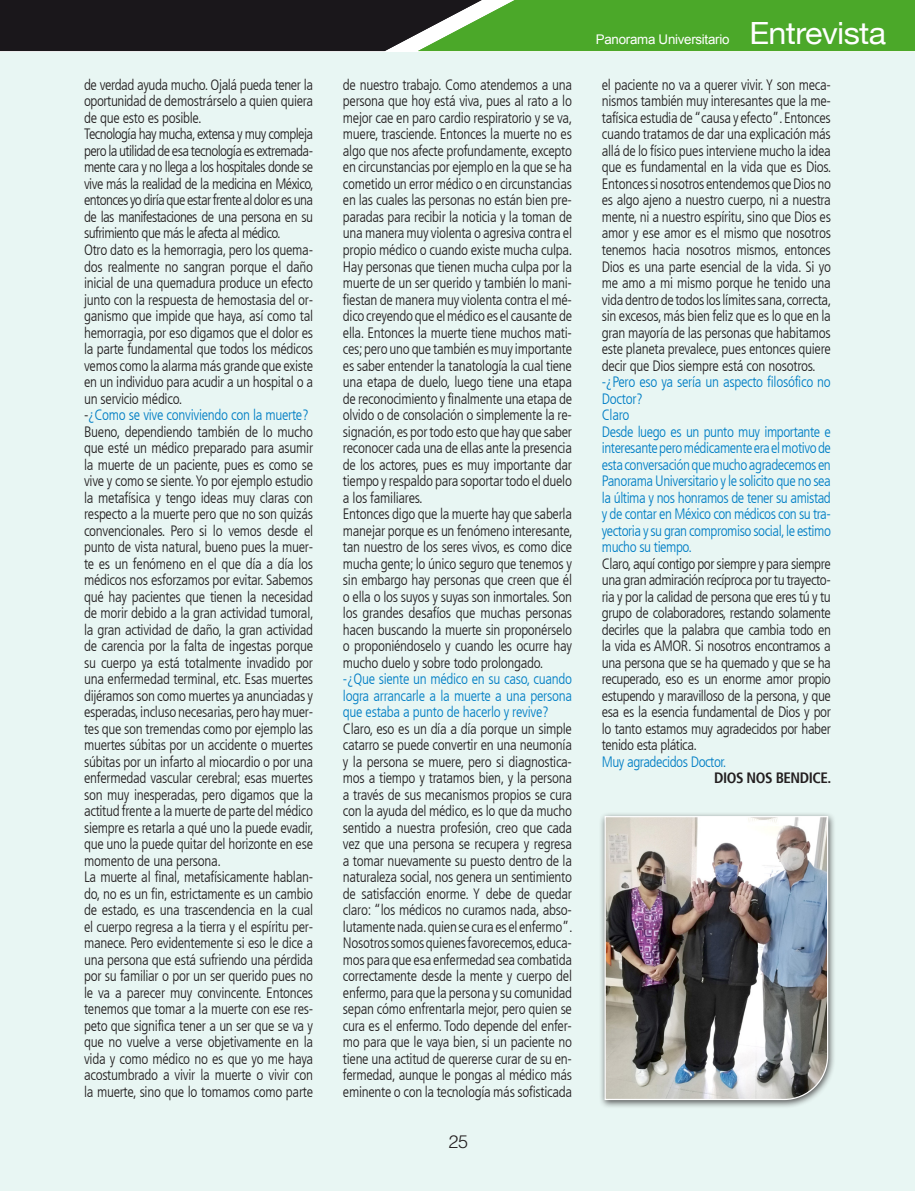
<style>
.page{position:relative;width:915px;height:1191px;background:#fff}
.page>*{position:absolute;margin:0;border:0;box-sizing:border-box;transform-origin:0 0}
.t1{font:30.6px "Helvetica Neue";letter-spacing:-.02em;color:#fff;scale:1.06 1}
.t2{font:300 18px "Helvetica LT Std";color:#231f20}
.t3{font:300 condensed 15px/16.5px "Frutiger LT";letter-spacing:-.02em;color:#231f20;text-align:justify}
.t4{font:300 condensed 15px/16.5px "Frutiger LT";letter-spacing:-.03em;color:#007ec5;text-align:justify}
.t5{font:700 condensed 15px "Frutiger";letter-spacing:-.03em;color:#231f20}
.t6{font:13.35px "Arial";letter-spacing:-.02em;color:#fff}
.s1{color:#007ec5}
</style>
<div class="page">
<div style="left:0;top:39px;width:914px;height:1152px;background:#e8f6f3"></div>
<svg style="left:0;top:0;width:914px;height:51px;background:#3a6629"></svg>
<div style="left:599px;top:812px;width:237px;height:297px;background:#231f20;opacity:.75"></div>
<img style="left:603px;top:815px;width:225px;height:285px">
<p class="t3" style="left:84px;top:77px;width:231px;text-align:left">de verdad ayuda mucho. Ojalá pueda tener la oportunidad de demostrárselo a quien quiera de que esto es posible.<br>Tecnología hay mucha, extensa y muy compleja pero la utilidad de esa tecnología es extremada&shy;mente cara y no llega a los hospitales donde se vive más la realidad de la medicina en México, entonces yo diría que estar frente al dolor es una de las manifestaciones de una persona en su sufrimiento que más le afecta al médico.<br>Otro dato es la hemorragia, pero los quema&shy;dos realmente no sangran porque el daño inicial de una quemadura produce un efecto junto con la respuesta de hemostasia del or&shy;ganismo que impide que haya, así como tal hemorragia, por eso digamos que el dolor es la parte fundamental que todos los médicos vemos como la alarma más grande que existe en un individuo para acudir a un hospital o a un servicio médico.<br>-<span class="s1">¿Como se vive conviviendo con la muerte?<br></span>Bueno, dependiendo también de lo mucho que esté un médico preparado para asumir la muerte de un paciente, pues es como se vive y como se siente. Yo por ejemplo estudio la metafísica y tengo ideas muy claras con respecto a la muerte pero que no son quizás convencionales. Pero si lo vemos desde el punto de vista natural, bueno pues la muer&shy;te es un fenómeno en el que día a día los médicos nos esforzamos por evitar. Sabemos qué hay pacientes que tienen la necesidad de morir debido a la gran actividad tumoral, la gran actividad de daño, la gran actividad de carencia por la falta de ingestas porque su cuerpo ya está totalmente invadido por una enfermedad terminal, etc. Esas muertes dijéramos son como muertes ya anunciadas y esperadas, incluso necesarias, pero hay muer&shy;tes que son tremendas como por ejemplo las muertes súbitas por un accidente o muertes súbitas por un infarto al miocardio o por una enfermedad vascular cerebral; esas muertes son muy inesperadas, pero digamos que la actitud frente a la muerte de parte del médico siempre es retarla a qué uno la puede evadir, que uno la puede quitar del horizonte en ese momento de una persona.<br>La muerte al final, metafísicamente hablan&shy;do, no es un fin, estrictamente es un cambio de estado, es una trascendencia en la cual el cuerpo regresa a la tierra y el espíritu per&shy;manece. Pero evidentemente si eso le dice a una persona que está sufriendo una pérdida por su familiar o por un ser querido pues no le va a parecer muy convincente. Entonces tenemos que tomar a la muerte con ese res&shy;peto que significa tener a un ser que se va y que no vuelve a verse objetivamente en la vida y como médico no es que yo me haya acostumbrado a vivir la muerte o vivir con la muerte, sino que lo tomamos como parte</p>
<p class="t3" style="left:343px;top:77px;width:231px;text-align:left">de nuestro trabajo. Como atendemos a una persona que hoy está viva, pues al rato a lo mejor cae en paro cardio respiratorio y se va, muere, trasciende. Entonces la muerte no es algo que nos afecte profundamente, excepto en circunstancias por ejemplo en la que se ha cometido un error médico o en circunstancias en las cuales las personas no están bien pre&shy;paradas para recibir la noticia y la toman de una manera muy violenta o agresiva contra el propio médico o cuando existe mucha culpa.<br>Hay personas que tienen mucha culpa por la muerte de un ser querido y también lo mani&shy;fiestan de manera muy violenta contra el mé&shy;dico creyendo que el médico es el causante de ella. Entonces la muerte tiene muchos mati&shy;ces; pero uno que también es muy importante es saber entender la tanatología la cual tiene una etapa de duelo, luego tiene una etapa de reconocimiento y finalmente una etapa de olvido o de consolación o simplemente la re&shy;signación, es por todo esto que hay que saber reconocer cada una de ellas ante la presencia de los actores, pues es muy importante dar tiempo y respaldo para soportar todo el duelo a los familiares.<br>Entonces digo que la muerte hay que saberla manejar porque es un fenómeno interesante, tan nuestro de los seres vivos, es como dice mucha gente; lo único seguro que tenemos y sin embargo hay personas que creen que él o ella o los suyos y suyas son inmortales. Son los grandes desafíos que muchas personas hacen buscando la muerte sin proponérselo o proponiéndoselo y cuando les ocurre hay mucho duelo y sobre todo prolongado.</p>
<p class="t4" style="left:343px;top:671px;width:230px">-¿Que siente un médico en su caso, cuando logra arrancarle a la muerte a una persona que estaba a punto de hacerlo y revive?</p>
<p class="t3" style="left:343px;top:720px;width:231px">Claro, eso es un día a día porque un simple catarro se puede convertir en una neumonía y la persona se muere, pero si diagnostica&shy;mos a tiempo y tratamos bien, y la persona a través de sus mecanismos propios se cura con la ayuda del médico, es lo que da mucho sentido a nuestra profesión, creo que cada vez que una persona se recupera y regresa a tomar nuevamente su puesto dentro de la naturaleza social, nos genera un sentimiento de satisfacción enorme. Y debe de quedar claro: “los médicos no curamos nada, abso&shy;lutamente nada. quien se cura es el enfermo”.<br>Nosotros somos quienes favorecemos, educa&shy;mos para que esa enfermedad sea combatida correctamente desde la mente y cuerpo del enfermo, para que la persona y su comunidad sepan cómo enfrentarla mejor, pero quien se cura es el enfermo. Todo depende del enfer&shy;mo para que le vaya bien, si un paciente no tiene una actitud de quererse curar de su en&shy;fermedad, aunque le pongas al médico más eminente o con la tecnología más sofisticada</p>
<p class="t2" style="left:448px;top:1130px;width:21px">25</p>
<p class="t6" style="left:595px;top:30px;width:135px">Panorama Universitario</p>
<h1 class="t1" style="left:749px;top:11px;width:130px">Entrevista</h1>
<p class="t3" style="left:601px;top:77px;width:231px">el paciente no va a querer vivir. Y son meca&shy;nismos también muy interesantes que la me&shy;tafísica estudia de “causa y efecto”. Entonces cuando tratamos de dar una explicación más allá de lo físico pues interviene mucho la idea que es fundamental en la vida que es Dios.<br>Entonces si nosotros entendemos que Dios no es algo ajeno a nuestro cuerpo, ni a nuestra mente, ni a nuestro espíritu, sino que Dios es amor y ese amor es el mismo que nosotros tenemos hacia nosotros mismos, entonces Dios es una parte esencial de la vida. Si yo me amo a mi mismo porque he tenido una vida dentro de todos los límites sana, correcta, sin excesos, más bien feliz que es lo que en la gran mayoría de las personas que habitamos este planeta prevalece, pues entonces quiere decir que Dios siempre está con nosotros.</p>
<p class="t4" style="left:601px;top:374px;width:230px;text-align:left">-¿Pero eso ya sería un aspecto filosófico no Doctor?<br>Claro<br>Desde luego es un punto muy importante e interesante pero médicamente era el motivo de esta conversación que mucho agradecemos en Panorama Universitario y le solicito que no sea la última y nos honramos de tener su amistad y de contar en México con médicos con su tra&shy;yectoria y su gran compromiso social, le estimo mucho su tiempo.</p>
<p class="t3" style="left:601px;top:555px;width:230px">Claro, aquí contigo por siempre y para siempre una gran admiración recíproca por tu trayecto&shy;ria y por la calidad de persona que eres tú y tu grupo de colaboradores, restando solamente decirles que la palabra que cambia todo en la vida es AMOR. Si nosotros encontramos a una persona que se ha quemado y que se ha recuperado, eso es un enorme amor propio estupendo y maravilloso de la persona, y que esa es la esencia fundamental de Dios y por lo tanto estamos muy agradecidos por haber tenido esta plática.</p>
<p class="t4" style="left:601px;top:753px;width:126px">Muy agradecidos Doctor.</p>
<p class="t5" style="left:713px;top:769px;width:119px">DIOS NOS BENDICE.</p>
</div>
